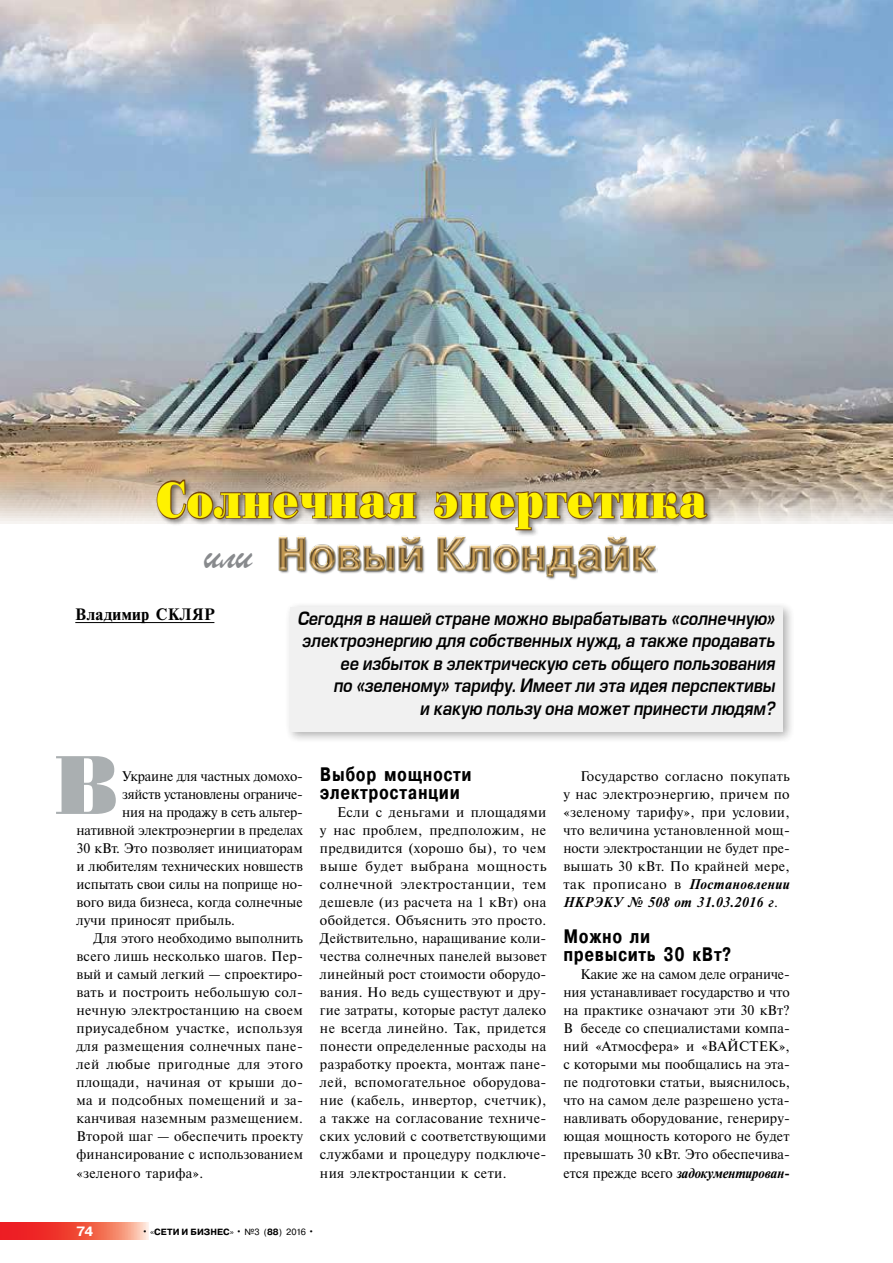
<style>
.page{position:relative;width:893px;height:1263px;background:#fff}
.page>*{position:absolute;margin:0;border:0;box-sizing:border-box;transform-origin:0 0}
.t1{font:82.5px "Standard Poster Cyrillic";color:#aaafb1;scale:.9 1}
.t2{font:51px "Standard Poster Cyrillic";color:#fff200;scale:.8 1}
.t3{font:43.5px "Parsek Cyrillic";color:#888a8d;scale:.9 1}
.t4{font:700 19.5px/18px "Pragmatica Cond";letter-spacing:.035em;color:#000;scale:.95 1}
.t5{font:italic 18px/22.5px "Europe Demi";letter-spacing:-.01em;color:#000;text-align:right;scale:.9 1}
.t6{font:700 16.5px "Newton C";letter-spacing:.025em;color:#000}
.t7{font:italic 700 14.1px "Newton C";letter-spacing:-.005em;color:#000;scale:.95 1}
.t8{font:italic 700 14.1px "Newton C";letter-spacing:.025em;color:#000}
.t9{font:13.95px/18px "Newton C";letter-spacing:.015em;color:#000;text-align:justify}
.t10{font:13.95px "Newton C";letter-spacing:-.015em;color:#000}
.t11{font:13.95px "Newton C";letter-spacing:-.01em;color:#000}
.t12{font:700 13.5px "Pragmatica";color:#fff}
.t13{font:700 9px "Pragmatica";color:#000}
.s1{font-weight:700;font-style:italic;font-size:14.1px}
.s2{font-weight:400;font-style:normal;font-size:13.95px}
.s3{font-weight:400;font-size:10.5px}
.s4{font-weight:400}
</style>
<div class="page">
<svg style="left:0;top:1222px;width:149px;height:17px;background:#f1594c"></svg>
<img style="left:0;top:0;width:893px;height:523px">
<div style="left:284px;top:601px;width:511px;height:142px;background:#000;opacity:.4"></div>
<div style="left:290px;top:607px;width:493px;height:124px;background:#eee"></div>
<hr style="left:75px;top:622px;width:139px;height:1px;background:#000">
<div style="left:155px;top:478px;width:560px;height:59px;background:#000;opacity:.45"></div>
<svg style="left:156px;top:478px;width:261px;height:265px"></svg>
<svg style="left:433px;top:486px;width:276px;height:87px"></svg>
<img style="left:276px;top:526px;width:381px;height:60px">
<h2 class="t2" style="left:156px;top:474px;width:691px">Солнечная энергетика</h2>
<h3 class="t3" style="left:204px;top:528px;width:55px">или</h3>
<p class="t6" style="left:75px;top:605px;width:141px">Владимир СКЛЯР</p>
<p class="t5" style="left:297px;top:607px;width:532px">Сегодня в нашей стране можно вырабатывать «солнечную» электроэнергию для собственных нужд, а также продавать ее избыток в электрическую сеть общего пользования<br>по «зеленому» тарифу. Имеет ли эта идея перспективы<br>и какую пользу она может принести людям?</p>
<h1 class="t1" style="left:53px;top:743px;width:74px">В</h1>
<p class="t10" style="left:122px;top:768px;width:182px">Украине для частных домохо-</p>
<p class="t10" style="left:122px;top:786px;width:182px">зяйств установлены ограниче-</p>
<p class="t10" style="left:122px;top:804px;width:182px">ния на продажу в сеть альтер-</p>
<p class="t11" style="left:77px;top:822px;width:228px">нативной электроэнергии в пределах</p>
<p class="t9" style="left:77px;top:839px;width:228px">30 кВт. Это позволяет инициаторам</p>
<p class="t9" style="left:77px;top:857px;width:228px">и любителям технических новшеств</p>
<p class="t11" style="left:77px;top:877px;width:228px">испытать свои силы на поприще но-</p>
<p class="t9" style="left:77px;top:893px;width:228px">вого вида бизнеса, когда солнечные</p>
<p class="t9" style="left:77px;top:911px;width:160px">лучи приносят прибыль.</p>
<p class="t9" style="left:94px;top:929px;width:211px">Для этого необходимо выполнить</p>
<p class="t9" style="left:77px;top:947px;width:228px">всего лишь несколько шагов. Пер-</p>
<p class="t9" style="left:77px;top:965px;width:228px">вый и самый легкий — спроектиро-</p>
<p class="t9" style="left:77px;top:983px;width:228px">вать и построить небольшую сол-</p>
<p class="t9" style="left:77px;top:1001px;width:228px">нечную электростанцию на своем</p>
<p class="t9" style="left:77px;top:1019px;width:228px">приусадебном участке, используя</p>
<p class="t9" style="left:77px;top:1037px;width:228px">для размещения солнечных пане-</p>
<p class="t9" style="left:77px;top:1055px;width:228px">лей любые пригодные для этого</p>
<p class="t9" style="left:77px;top:1074px;width:228px">площади, начиная от крыши до-</p>
<p class="t9" style="left:77px;top:1092px;width:228px">ма и подсобных помещений и за-</p>
<p class="t9" style="left:77px;top:1110px;width:228px">канчивая наземным размещением.</p>
<p class="t9" style="left:77px;top:1128px;width:228px">Второй шаг — обеспечить проекту</p>
<p class="t9" style="left:77px;top:1146px;width:228px">финансирование с использованием</p>
<p class="t9" style="left:77px;top:1164px;width:128px">«зеленого тарифа».</p>
<h3 class="t4" style="left:320px;top:766px;width:161px">Выбор мощности электростанции</h3>
<p class="t9" style="left:320px;top:803px;width:228px;text-indent:17px">Если с деньгами и площадями у нас проблем, предположим, не предвидится (хорошо бы), то чем выше будет выбрана мощность солнечной электростанции, тем дешевле (из расчета на 1 кВт) она обойдется. Объяснить это просто.<br>Действительно, наращивание коли&shy;чества солнечных панелей вызовет линейный рост стоимости оборудо&shy;вания. Но ведь существуют и дру&shy;гие затраты, которые растут далеко не всегда линейно. Так, придется понести определенные расходы на разработку проекта, монтаж пане&shy;лей, вспомогательное оборудова&shy;ние (кабель, инвертор, счетчик), а также на согласование техниче&shy;ских условий с соответствующими службами и процедуру подключе&shy;ния электростанции к сети.</p>
<p class="t9" style="left:563px;top:767px;width:228px;text-indent:17px">Государство согласно покупать у нас электроэнергию, причем по «зеленому тарифу», при условии, что величина установленной мощ&shy;ности электростанции не будет пре&shy;вышать 30 кВт. По крайней мере, так прописано в <span class="s1">Постановлении</span></p>
<p class="t8" style="left:563px;top:895px;width:216px">НКРЭКУ № 508 от 31.03.2016 г<span class="s2">.</span></p>
<h3 class="t4" style="left:563px;top:929px;width:178px">Можно ли превысить 30 кВт?</h3>
<p class="t9" style="left:563px;top:965px;width:228px;text-indent:17px">Какие же на самом деле ограниче&shy;ния устанавливает государство и что на практике означают эти 30 кВт?<br>В беседе со специалистами компа&shy;ний «Атмосфера» и «ВАЙСТЕК», с которыми мы пообщались на эта&shy;пе подготовки статьи, выяснилось, что на самом деле разрешено уста&shy;навливать оборудование, генериру&shy;ющая мощность которого не будет превышать 30 кВт. Это обеспечива-</p>
<p class="t7" style="left:563px;top:1165px;width:240px"><span class="s2">ется прежде всего</span> задокументирован-</p>
<p class="t12" style="left:77px;top:1222px;width:18px">74</p>
<p class="t13" style="left:142px;top:1226px;width:174px"><span class="s3">•</span> <span class="s4">«</span>СЕТИ И БИЗНЕС<span class="s4">»</span> <span class="s3">•</span> <span class="s4">№3 (</span>88<span class="s4">) 2016</span> <span class="s3">•</span></p>
</div>
